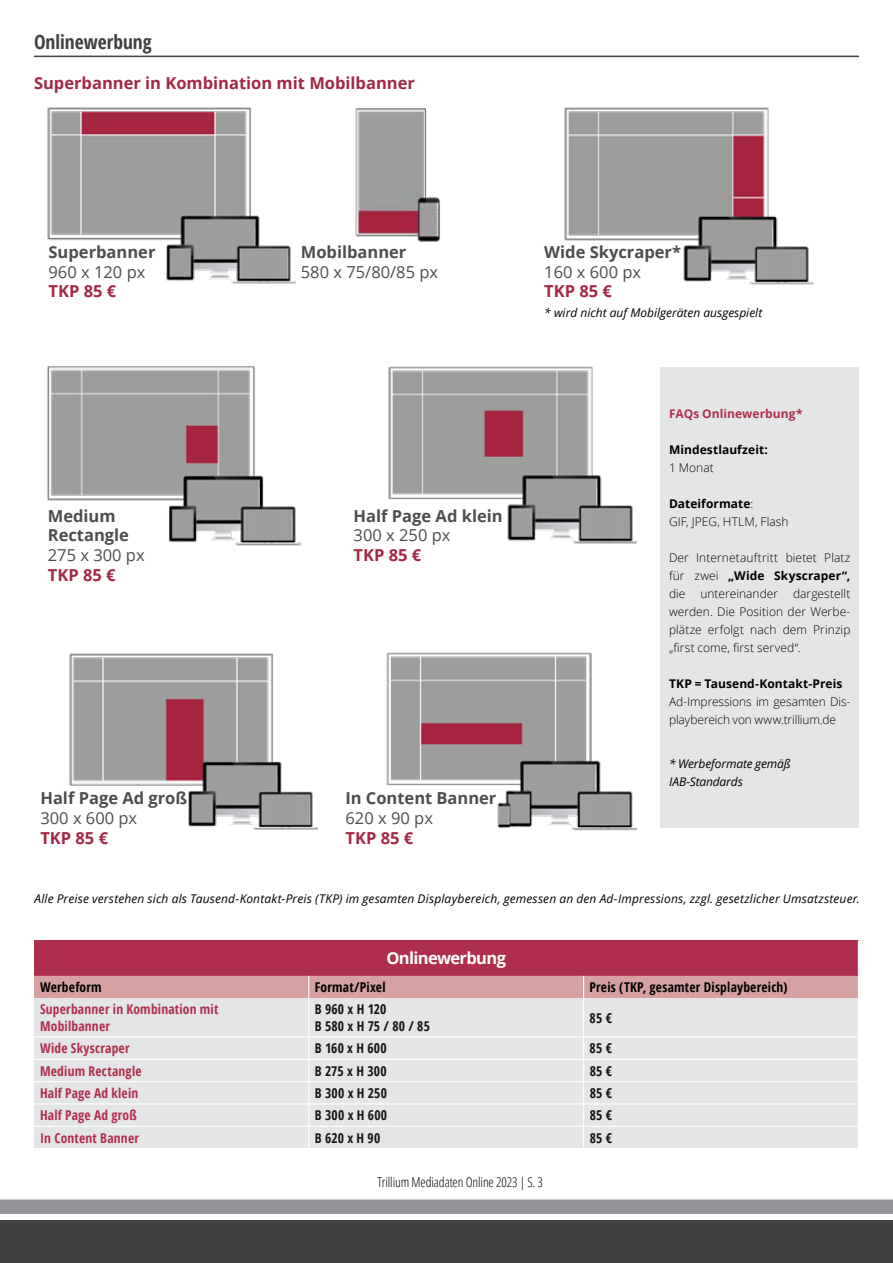
<style>
.page{position:relative;width:893px;height:1263px;background:#fff}
.page>*{position:absolute;margin:0;border:0;box-sizing:border-box;transform-origin:0 0}
.t1{font:700 condensed 19.5px "Open Sans";color:#40403f}
.t2{font:700 16.5px/19.8px "Open Sans";color:#4d4d4f}
.t3{font:700 16.5px "Open Sans";color:#a22845}
.t4{font:16.5px "Open Sans";color:#4d4d4f}
.t5{font:700 16.5px "Open Sans";letter-spacing:-.04em;color:#fff}
.t6{font:700 condensed 13.5px/16.5px "Open Sans";letter-spacing:.015em;color:#b02e4d}
.t7{font:700 condensed 13.5px/16.5px "Open Sans";letter-spacing:.015em;color:#141415}
.t8{font:700 condensed 13.5px "Open Sans";letter-spacing:.015em;color:#000}
.t9{font:300 condensed 13.5px "Open Sans";letter-spacing:-.01em;color:#000}
.t10{font:300 12px/18px "Open Sans";color:#000}
.t11{font:italic 12px "Open Sans";letter-spacing:.01em;color:#000}
.t12{font:700 12px "Open Sans";letter-spacing:.005em;color:#000}
.t13{font:italic 12px/18px "Open Sans";letter-spacing:-.01em;color:#000}
.t14{font:700 12px "Open Sans";letter-spacing:.005em;color:#b02e4d}
.s1{font-weight:700}
</style>
<div class="page">
<div style="left:0;top:1220px;width:893px;height:43px;background:#41413f"></div>
<div style="left:0;top:1199px;width:893px;height:15px;background:#939598"></div>
<hr style="left:34px;top:56px;width:825px;height:1px;background:#41413f">
<div style="left:34px;top:940px;width:824px;height:36px;background:#b02e4d"></div>
<div style="left:34px;top:998px;width:824px;height:150px;background:#e4e5e6"></div>
<hr style="left:308px;top:998px;width:1px;height:38px;background:#fff">
<hr style="left:583px;top:998px;width:1px;height:38px;background:#fff">
<hr style="left:34px;top:1036px;width:275px;height:1px;background:#fff">
<hr style="left:309px;top:1036px;width:275px;height:1px;background:#fff">
<hr style="left:584px;top:1036px;width:275px;height:1px;background:#fff">
<hr style="left:34px;top:1059px;width:275px;height:1px;background:#fff">
<hr style="left:309px;top:1059px;width:275px;height:1px;background:#fff">
<hr style="left:584px;top:1059px;width:275px;height:1px;background:#fff">
<hr style="left:34px;top:1081px;width:275px;height:1px;background:#fff">
<hr style="left:309px;top:1081px;width:275px;height:1px;background:#fff">
<hr style="left:584px;top:1081px;width:275px;height:1px;background:#fff">
<hr style="left:34px;top:1103px;width:275px;height:1px;background:#fff">
<hr style="left:309px;top:1103px;width:275px;height:1px;background:#fff">
<hr style="left:584px;top:1103px;width:275px;height:1px;background:#fff">
<hr style="left:34px;top:1126px;width:275px;height:1px;background:#fff">
<hr style="left:309px;top:1126px;width:275px;height:1px;background:#fff">
<svg style="left:308px;top:1037px;width:1px;height:111px"></svg>
<hr style="left:584px;top:1126px;width:275px;height:1px;background:#fff">
<svg style="left:583px;top:1037px;width:1px;height:111px"></svg>
<div style="left:34px;top:976px;width:824px;height:22px;background:#d7a1a1"></div>
<div style="left:660px;top:367px;width:199px;height:461px;background:#e4e5e6"></div>
<img style="left:47px;top:107px;width:249px;height:177px">
<img style="left:355px;top:108px;width:85px;height:134px">
<img style="left:564px;top:107px;width:250px;height:178px">
<img style="left:47px;top:366px;width:253px;height:180px">
<img style="left:386px;top:652px;width:251px;height:179px">
<img style="left:388px;top:366px;width:248px;height:178px">
<img style="left:69px;top:653px;width:248px;height:177px">
<h1 class="t1" style="left:34px;top:28px;width:119px">Onlinewerbung</h1>
<h2 class="t3" style="left:34px;top:72px;width:382px">Superbanner in Kombination mit Mobilbanner</h2>
<h2 class="t2" style="left:49px;top:242px;width:108px">Superbanner</h2>
<h2 class="t4" style="left:49px;top:260px;width:98px">960 x 120 px</h2>
<h2 class="t3" style="left:49px;top:280px;width:69px">TKP 85 €</h2>
<h2 class="t2" style="left:48px;top:505px;width:83px">Medium<br>Rectangle</h2>
<h2 class="t4" style="left:48px;top:544px;width:98px">275 x 300 px</h2>
<h2 class="t3" style="left:48px;top:563px;width:69px">TKP 85 €</h2>
<h2 class="t2" style="left:40px;top:788px;width:148px">Half Page Ad groß</h2>
<h2 class="t4" style="left:40px;top:807px;width:98px">300 x 600 px</h2>
<h2 class="t3" style="left:40px;top:826px;width:69px">TKP 85 €</h2>
<h2 class="t2" style="left:301px;top:242px;width:107px">Mobilbanner</h2>
<h2 class="t4" style="left:301px;top:260px;width:139px">580 x 75/80/85 px</h2>
<h2 class="t2" style="left:354px;top:505px;width:150px">Half Page Ad klein</h2>
<h2 class="t4" style="left:354px;top:524px;width:98px">300 x 250 px</h2>
<h2 class="t3" style="left:354px;top:543px;width:69px">TKP 85 €</h2>
<h2 class="t2" style="left:345px;top:788px;width:152px">In Content Banner</h2>
<h2 class="t4" style="left:345px;top:807px;width:89px">620 x 90 px</h2>
<h2 class="t3" style="left:345px;top:826px;width:69px">TKP 85 €</h2>
<h2 class="t2" style="left:544px;top:242px;width:138px">Wide Skycraper*</h2>
<h2 class="t4" style="left:544px;top:260px;width:98px">160 x 600 px</h2>
<h2 class="t3" style="left:544px;top:280px;width:69px">TKP 85 €</h2>
<p class="t11" style="left:544px;top:305px;width:219px">* wird nicht auf Mobilgeräten ausgespielt</p>
<p class="t14" style="left:669px;top:405px;width:135px">FAQs Onlinewerbung*</p>
<p class="t12" style="left:669px;top:441px;width:100px">Mindestlaufzeit:</p>
<p class="t10" style="left:669px;top:458px;width:46px">1 Monat</p>
<p class="t10" style="left:669px;top:494px;width:121px"><span class="s1">Dateiformate</span>:<br>GIF, JPEG, HTLM, Flash</p>
<p class="t10" style="left:669px;top:548px;width:183px;text-align:justify">Der Internetauftritt bietet Platz für zwei <span class="s1">„Wide Skyscraper“, </span>die untereinander dargestellt werden. Die Position der Werbe&shy;plätze erfolgt nach dem Prinzip „first come, first served“.</p>
<p class="t12" style="left:669px;top:675px;width:175px">TKP = Tausend-Kontakt-Preis</p>
<p class="t10" style="left:669px;top:692px;width:183px">Ad-Impressions im gesamten Dis&shy;playbereich von www.trillium.de</p>
<p class="t13" style="left:669px;top:754px;width:123px">* Werbeformate gemäß<br>IAB-Standards</p>
<p class="t11" style="left:34px;top:890px;width:827px">Alle Preise verstehen sich als Tausend-Kontakt-Preis (TKP) im gesamten Displaybereich, gemessen an den Ad-Impressions, zzgl. gesetzlicher Umsatzsteuer.</p>
<h2 class="t5" style="left:386px;top:947px;width:121px">Onlinewerbung</h2>
<p class="t8" style="left:40px;top:978px;width:63px">Werbeform</p>
<p class="t8" style="left:315px;top:978px;width:72px">Format/Pixel</p>
<p class="t8" style="left:590px;top:978px;width:199px">Preis (TKP, gesamter Displaybereich)</p>
<p class="t6" style="left:40px;top:1001px;width:180px">Superbanner in Kombination mit<br>Mobilbanner</p>
<p class="t7" style="left:315px;top:1001px;width:117px">B 960 x H 120<br>B 580 x H 75 / 80 / 85</p>
<p class="t7" style="left:590px;top:1009px;width:24px">85 €</p>
<p class="t6" style="left:40px;top:1040px;width:91px">Wide Skyscraper</p>
<p class="t7" style="left:315px;top:1040px;width:73px">B 160 x H 600</p>
<p class="t7" style="left:590px;top:1040px;width:24px">85 €</p>
<p class="t6" style="left:40px;top:1062px;width:103px">Medium Rectangle</p>
<p class="t7" style="left:315px;top:1062px;width:73px">B 275 x H 300</p>
<p class="t7" style="left:590px;top:1062px;width:24px">85 €</p>
<p class="t6" style="left:40px;top:1084px;width:100px">Half Page Ad klein</p>
<p class="t7" style="left:315px;top:1084px;width:74px">B 300 x H 250</p>
<p class="t7" style="left:590px;top:1084px;width:24px">85 €</p>
<p class="t6" style="left:40px;top:1107px;width:98px">Half Page Ad groß</p>
<p class="t7" style="left:315px;top:1107px;width:74px">B 300 x H 600</p>
<p class="t7" style="left:590px;top:1107px;width:24px">85 €</p>
<p class="t6" style="left:40px;top:1129px;width:100px">In Content Banner</p>
<p class="t7" style="left:315px;top:1129px;width:67px">B 620 x H 90</p>
<p class="t7" style="left:590px;top:1129px;width:24px">85 €</p>
<p class="t9" style="left:377px;top:1172px;width:167px">Trillium Mediadaten Online 2023 | S. 3</p>
</div>
